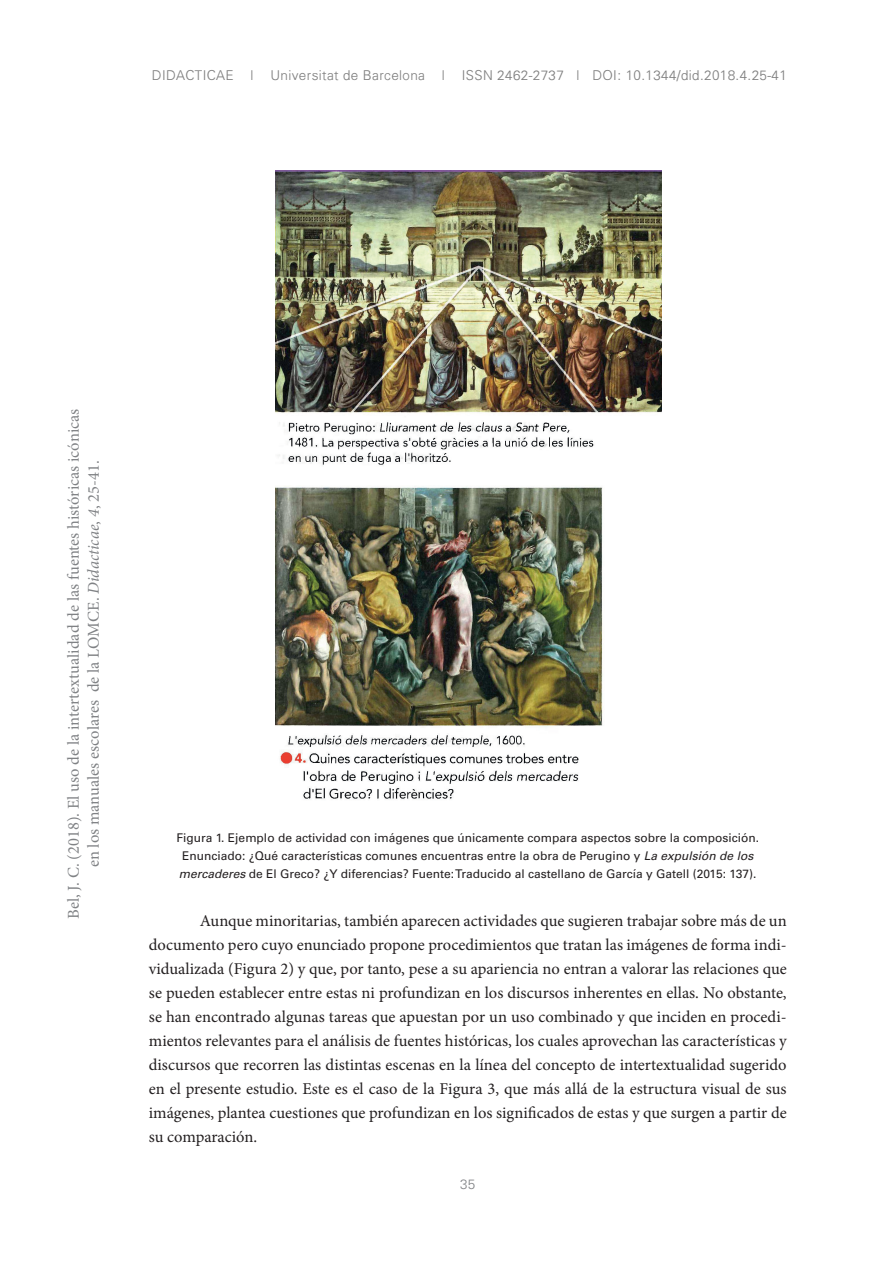
<style>
.page{position:relative;width:893px;height:1263px;background:#fff}
.page>*{position:absolute;margin:0;border:0;box-sizing:border-box;transform-origin:0 0}
.t1{font:16.5px/24px "Minion Pro";color:#231f20;text-align:justify}
.t2{font:16.5px/19.8px "Minion Pro";color:#808285;text-align:center}
.t3{font:300 13.5px "Univers";letter-spacing:.03em;color:#808080}
.t4{font:300 13.5px "Univers";color:#808285}
.t5{font:12px/18px "Univers";color:#231f20}
.s1{font-style:italic}
</style>
<div class="page">
<img style="left:275px;top:170px;width:387px;height:629px">
<p class="t3" style="left:152px;top:67px;width:83px">DIDACTICAE</p>
<p class="t3" style="left:251px;top:67px;width:4px">|</p>
<p class="t3" style="left:271px;top:67px;width:156px">Universitat de Barcelona</p>
<p class="t3" style="left:442px;top:67px;width:4px">|</p>
<p class="t3" style="left:462px;top:67px;width:326px">ISSN 2462-2737 | DOI: 10.1344/did.2018.4.25-41</p>
<p class="t2" style="left:64px;top:919px;width:512px;rotate:-90deg">Bel, J. C. (2018). El uso de la intertextualidad de las fuentes históricas icónicas en los manuales escolares de la LOMCE. <span class="s1">Didacticae</span>, <span class="s1">4</span>, 25-41.</p>
<p class="t5" style="left:176px;top:829px;width:584px">Figura 1. Ejemplo de actividad con imágenes que únicamente compara aspectos sobre la composición.<br>Enunciado: ¿Qué características comunes encuentras entre la obra de Perugino y <span class="s1">La expulsión de los mercaderes</span> de El Greco? ¿Y diferencias? Fuente: Traducido al castellano de García y Gatell (2015: 137).</p>
<p class="t1" style="left:149px;top:909px;width:639px;text-indent:51px">Aunque minoritarias, también aparecen actividades que sugieren trabajar sobre más de un documento pero cuyo enunciado propone procedimientos que tratan las imágenes de forma indi&shy;vidualizada (Figura 2) y que, por tanto, pese a su apariencia no entran a valorar las relaciones que se pueden establecer entre estas ni profundizan en los discursos inherentes en ellas. No obstante, se han encontrado algunas tareas que apuestan por un uso combinado y que inciden en procedi&shy;mientos relevantes para el análisis de fuentes históricas, los cuales aprovechan las características y discursos que recorren las distintas escenas en la línea del concepto de intertextualidad sugerido en el presente estudio. Este es el caso de la Figura 3, que más allá de la estructura visual de sus imágenes, plantea cuestiones que profundizan en los significados de estas y que surgen a partir de su comparación.</p>
<p class="t4" style="left:460px;top:1176px;width:17px">35</p>
</div>
